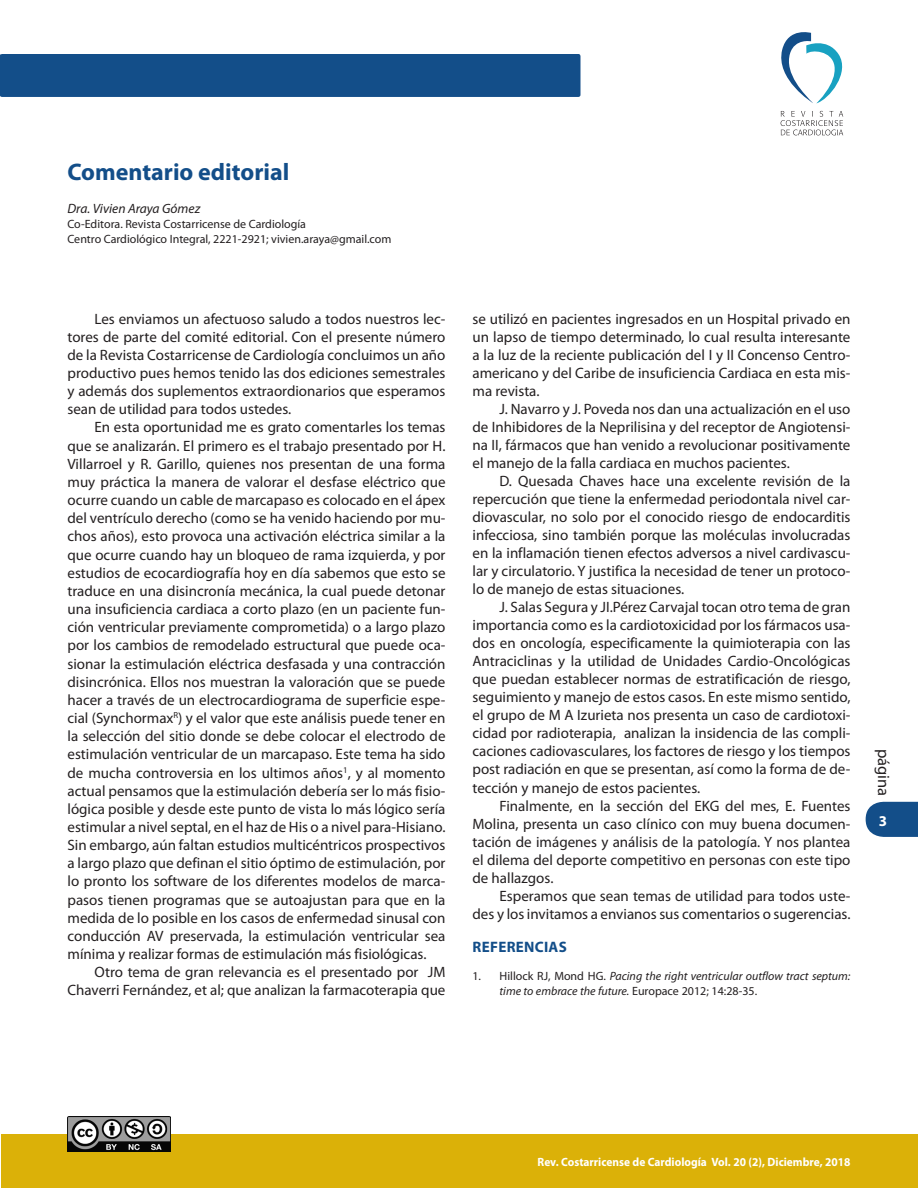
<style>
.page{position:relative;width:918px;height:1188px;background:#fff}
.page>*{position:absolute;margin:0;border:0;box-sizing:border-box;transform-origin:0 0}
._02-Título_Artículo{font:700 24px "Myriad Pro";color:#134e89}
.t1{font:16.5px "Myriad Pro";color:#231f20}
._10-Subtítulo_1{font:700 15.15px "Myriad Pro";letter-spacing:.02em;color:#134e89}
._00-Texto_Normal{font:15px/18.1px "Myriad Pro";color:#231f20;text-align:justify}
.t2{font:700 15px "Myriad Pro";color:#fff}
._03-Autores_Artículo{font:italic 13.5px "Myriad Pro";color:#231f20}
._14-Referencias{font:italic 12px/15px "Myriad Pro";color:#231f20}
._03_1-Referencias_Au{font:12px "Myriad Pro";color:#231f20}
.t3{font:700 12px "Myriad Pro";color:#fff;scale:.95 1}
.s1{font-style:normal}
</style>
<div class="page">
<svg style="left:866px;top:801px;width:52px;height:36px;background:#265c92"></svg>
<div style="left:1px;top:1134px;width:917px;height:54px;background:#dbb108"></div>
<img style="left:68px;top:1116px;width:102px;height:36px">
<div style="left:0;top:54px;width:580px;height:43px;background:#134e89;border-radius:2px"></div>
<svg style="left:781px;top:111px;width:62px;height:24px"></svg>
<svg style="left:781px;top:32px;width:62px;height:71px"></svg>
<p class="_02-Título_Artículo" style="left:68px;top:156px;width:223px">Comentario editorial</p>
<p class="_03-Autores_Artículo" style="left:68px;top:200px;width:134px">Dra. Vivien Araya Gómez</p>
<p class="_03_1-Referencias_Au" style="left:68px;top:217px;width:240px">Co-Editora. Revista Costarricense de Cardiología</p>
<p class="_03_1-Referencias_Au" style="left:68px;top:232px;width:325px">Centro Cardiológico Integral, 2221-2921; vivien.araya@gmail.com</p>
<p class="_00-Texto_Normal" style="left:68px;top:309px;width:380px;text-indent:27px">Les enviamos un afectuoso saludo a todos nuestros lec&shy;tores de parte del comité editorial. Con el presente número de la Revista Costarricense de Cardiología concluimos un año productivo pues hemos tenido las dos ediciones semestrales y además dos suplementos extraordionarios que esperamos sean de utilidad para todos ustedes.</p>
<p class="_00-Texto_Normal" style="left:68px;top:418px;width:380px;text-indent:27px">En esta oportunidad me es grato comentarles los temas que se analizarán. El primero es el trabajo presentado por H.<br>Villarroel y R. Garillo, quienes nos presentan de una forma muy práctica la manera de valorar el desfase eléctrico que ocurre cuando un cable de marcapaso es colocado en el ápex del ventrículo derecho (como se ha venido haciendo por mu&shy;chos años), esto provoca una activación eléctrica similar a la que ocurre cuando hay un bloqueo de rama izquierda, y por estudios de ecocardiografía hoy en día sabemos que esto se traduce en una disincronía mecánica, la cual puede detonar una insuficiencia cardiaca a corto plazo (en un paciente fun&shy;ción ventricular previamente comprometida) o a largo plazo por los cambios de remodelado estructural que puede oca&shy;sionar la estimulación eléctrica desfasada y una contracción disincrónica. Ellos nos muestran la valoración que se puede hacer a través de un electrocardiograma de superficie espe&shy;cial (Synchormax<sup>R</sup>) y el valor que este análisis puede tener en la selección del sitio donde se debe colocar el electrodo de estimulación ventricular de un marcapaso. Este tema ha sido de mucha controversia en los ultimos años<sup>1</sup>, y al momento actual pensamos que la estimulación debería ser lo más fisio&shy;lógica posible y desde este punto de vista lo más lógico sería estimular a nivel septal, en el haz de His o a nivel para-Hisiano.<br>Sin embargo, aún faltan estudios multicéntricos prospectivos a largo plazo que definan el sitio óptimo de estimulación, por lo pronto los software de los diferentes modelos de marca&shy;pasos tienen programas que se autoajustan para que en la medida de lo posible en los casos de enfermedad sinusal con conducción AV preservada, la estimulación ventricular sea mínima y realizar formas de estimulación más fisiológicas.</p>
<p class="_00-Texto_Normal" style="left:68px;top:963px;width:379px;text-align:right">Otro tema de gran relevancia es el presentado por JM<br>Chaverri Fernández, et al; que analizan la farmacoterapia que</p>
<p class="_00-Texto_Normal" style="left:472px;top:309px;width:380px">se utilizó en pacientes ingresados en un Hospital privado en un lapso de tiempo determinado, lo cual resulta interesante a la luz de la reciente publicación del I y II Concenso Centro&shy;americano y del Caribe de insuficiencia Cardiaca en esta mis&shy;ma revista.</p>
<p class="_00-Texto_Normal" style="left:472px;top:399px;width:380px;text-indent:27px">J. Navarro y J. Poveda nos dan una actualización en el uso de Inhibidores de la Neprilisina y del receptor de Angiotensi&shy;na II, fármacos que han venido a revolucionar positivamente el manejo de la falla cardiaca en muchos pacientes.</p>
<p class="_00-Texto_Normal" style="left:472px;top:472px;width:380px;text-indent:27px">D. Quesada Chaves hace una excelente revisión de la repercución que tiene la enfermedad periodontala nivel car&shy;diovascular, no solo por el conocido riesgo de endocarditis infecciosa, sino también porque las moléculas involucradas en la inflamación tienen efectos adversos a nivel cardivascu&shy;lar y circulatorio. Y justifica la necesidad de tener un protoco&shy;lo de manejo de estas situaciones.</p>
<p class="_00-Texto_Normal" style="left:472px;top:598px;width:380px;text-indent:27px">J. Salas Segura y JI.Pérez Carvajal tocan otro tema de gran importancia como es la cardiotoxicidad por los fármacos usa&shy;dos en oncología, especificamente la quimioterapia con las Antraciclinas y la utilidad de Unidades Cardio-Oncológicas que puedan establecer normas de estratificación de riesgo, seguimiento y manejo de estos casos. En este mismo sentido, el grupo de M A Izurieta nos presenta un caso de cardiotoxi&shy;cidad por radioterapia, analizan la insidencia de las compli&shy;caciones cadiovasculares, los factores de riesgo y los tiempos post radiación en que se presentan, así como la forma de de&shy;tección y manejo de estos pacientes.</p>
<p class="_00-Texto_Normal" style="left:472px;top:796px;width:380px;text-indent:27px">Finalmente, en la sección del EKG del mes, E. Fuentes Molina, presenta un caso clínico con muy buena documen&shy;tación de imágenes y análisis de la patología. Y nos plantea el dilema del deporte competitivo en personas con este tipo de hallazgos.</p>
<p class="_00-Texto_Normal" style="left:472px;top:886px;width:380px;text-align:right">Esperamos que sean temas de utilidad para todos uste-<br>des y los invitamos a envianos sus comentarios o sugerencias.</p>
<p class="_10-Subtítulo_1" style="left:473px;top:937px;width:96px">REFERENCIAS</p>
<p class="_14-Referencias" style="left:500px;top:969px;width:353px;text-indent:-27px"><span class="s1">1. Hillock RJ, Mond HG.</span> Pacing the right ventricular outflow tract septum: time to embrace the future. <span class="s1">Europace 2012; 14:28-35.</span></p>
<p class="t1" style="left:894px;top:749px;width:49px;rotate:90deg">página</p>
<p class="t2" style="left:879px;top:811px;width:10px">3</p>
<p class="t3" style="left:538px;top:1154px;width:331px">Rev. Costarricense de Cardiología Vol. 20 (2), Diciembre, 2018</p>
</div>
